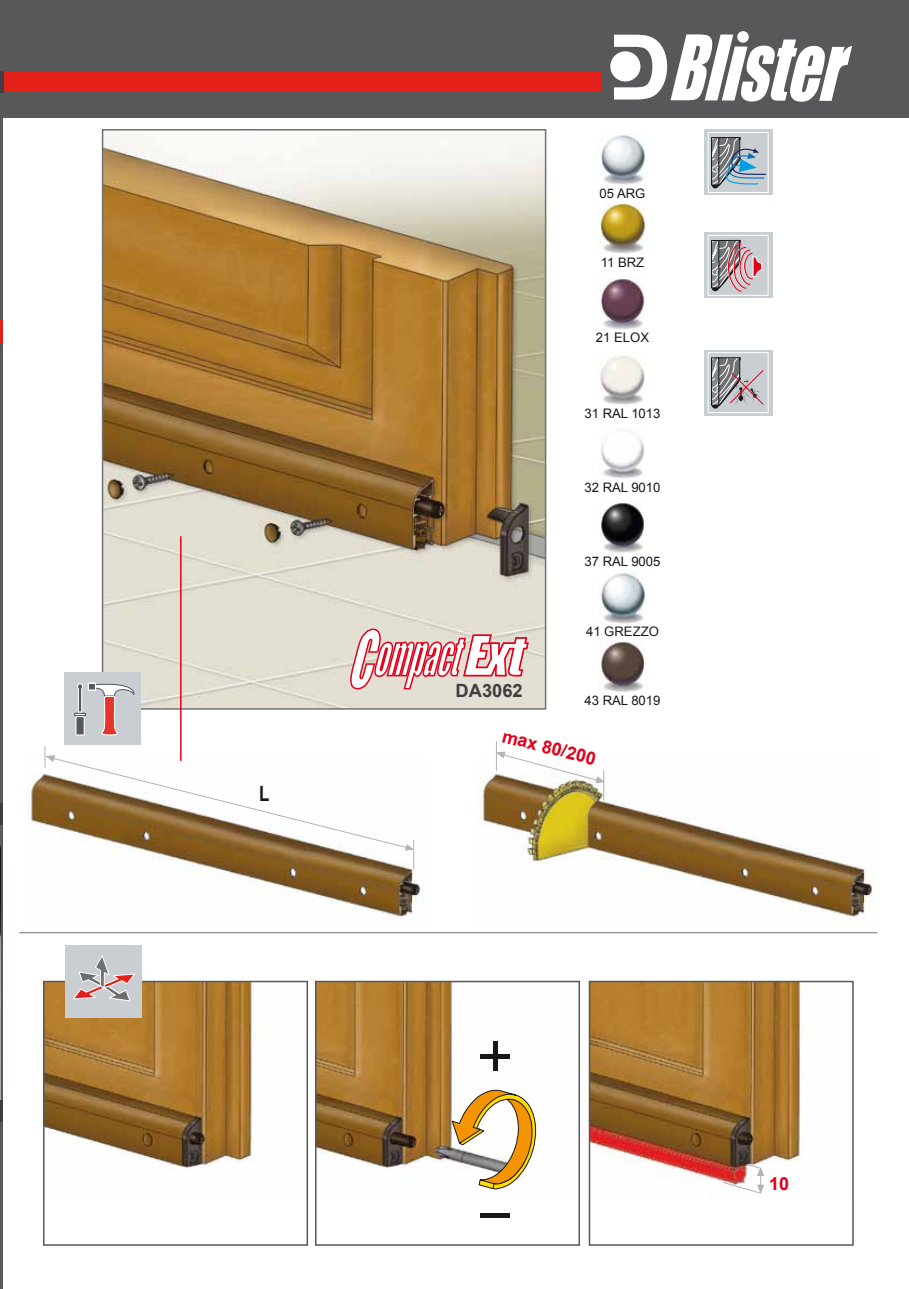
<style>
.page{position:relative;width:909px;height:1289px;background:#fff}
.page>*{position:absolute;margin:0;border:0;box-sizing:border-box;transform-origin:0 0}
.t1{font:700 21px "Arial";color:#1a171c;scale:.8 1}
.t2{font:700 18.3px "Arial";color:#3e3d40}
.t3{font:700 18px "Arial";color:#e2001a}
.t4{font:13.05px "Arial";color:#1a171c}
</style>
<div class="page">
<img style="left:26px;top:756px;width:394px;height:171px">
<img style="left:479px;top:771px;width:393px;height:156px">
<div style="left:0;top:0;width:909px;height:118px;background:#58585a"></div>
<hr style="left:0;top:0;width:3px;height:1288px;background:#58585a">
<hr style="left:0;top:320px;width:3px;height:24px;background:#e32119">
<img style="left:0;top:824px;width:1px;height:276px">
<div style="left:2px;top:71px;width:598px;height:21px;background:#e32119"></div>
<hr style="left:0;top:803px;width:3px;height:21px;background:#3e3d40">
<hr style="left:0;top:1100px;width:2px;height:21px;background:#3e3d40">
<hr style="left:0;top:71px;width:3px;height:21px;background:#3e3d40">
<div style="left:703px;top:130px;width:69px;height:65px;background:linear-gradient(to bottom,#cfd4d8,#ccd2d5)"></div>
<div style="left:708px;top:132px;width:60px;height:61px;border:1px solid #fff"></div>
<svg style="left:711px;top:133px;width:55px;height:55px;background:#95a5b0"></svg>
<svg style="left:704px;top:233px;width:68px;height:65px"></svg>
<div style="left:708px;top:235px;width:60px;height:60px;border:1px solid #fff"></div>
<svg style="left:711px;top:240px;width:51px;height:53px;background:#b09a9f"></svg>
<img style="left:105px;top:132px;width:438px;height:574px">
<div style="left:102px;top:129px;width:444px;height:580px;border:2px solid #707172"></div>
<div style="left:64px;top:672px;width:77px;height:73px;background:#c8ced2"></div>
<div style="left:88px;top:683px;width:7px;height:7px;background:#58585a"></div>
<div style="left:88px;top:682px;width:8px;height:8px;border:1px solid #fff"></div>
<svg style="left:94px;top:683px;width:41px;height:53px"></svg>
<div style="left:74px;top:712px;width:12px;height:4px;border:1px solid #3e3d40"></div>
<svg style="left:75px;top:683px;width:10px;height:32px"></svg>
<div style="left:76px;top:717px;width:8px;height:17px;background:#58585a"></div>
<div style="left:75px;top:716px;width:10px;height:19px;border:1px solid #fff"></div>
<hr style="left:180px;top:536px;width:1px;height:224px;background:#e2001a">
<div style="left:703px;top:350px;width:69px;height:65px;background:#c8ced2"></div>
<div style="left:708px;top:352px;width:60px;height:61px;border:1px solid #fff"></div>
<svg style="left:711px;top:357px;width:53px;height:51px"></svg>
<svg style="left:45px;top:746px;width:369px;height:123px"></svg>
<img style="left:496px;top:741px;width:108px;height:59px">
<img style="left:46px;top:983px;width:207px;height:196px">
<div style="left:43px;top:980px;width:265px;height:265px;border:2px solid #58585a"></div>
<img style="left:318px;top:983px;width:219px;height:207px">
<div style="left:315px;top:980px;width:265px;height:265px;border:2px solid #58585a"></div>
<img style="left:591px;top:983px;width:212px;height:213px">
<div style="left:588px;top:980px;width:265px;height:265px;border:2px solid #58585a"></div>
<hr style="left:480px;top:1054px;width:29px;height:4px;background:#1a171c">
<div style="left:480px;top:1212px;width:29px;height:5px;background:#1a171c"></div>
<hr style="left:493px;top:1041px;width:4px;height:29px;background:#1a171c">
<svg style="left:451px;top:1089px;width:85px;height:100px"></svg>
<svg style="left:722px;top:1163px;width:42px;height:31px"></svg>
<div style="left:65px;top:945px;width:76px;height:72px;background:#c8ced2"></div>
<svg style="left:73px;top:955px;width:62px;height:46px"></svg>
<hr style="left:20px;top:932px;width:857px;height:1px;background:#707172">
<img style="left:600px;top:134px;width:46px;height:51px">
<img style="left:599px;top:202px;width:47px;height:52px">
<img style="left:599px;top:278px;width:46px;height:52px">
<img style="left:600px;top:355px;width:46px;height:50px">
<img style="left:601px;top:436px;width:43px;height:43px">
<img style="left:600px;top:502px;width:44px;height:51px">
<img style="left:599px;top:571px;width:46px;height:53px">
<img style="left:600px;top:640px;width:46px;height:52px">
<div style="left:610px;top:51px;width:30px;height:30px;border:4px solid #fff;border-radius:50%"></div>
<svg style="left:611px;top:32px;width:241px;height:70px"></svg>
<svg style="left:349px;top:628px;width:180px;height:62px"></svg>
<h1 class="t1" style="left:259px;top:779px;width:14px">L</h1>
<p class="t4" style="left:599px;top:184px;width:47px">05 ARG</p>
<p class="t4" style="left:600px;top:253px;width:45px">11 BRZ</p>
<p class="t4" style="left:596px;top:329px;width:55px">21 ELOX</p>
<p class="t4" style="left:584px;top:405px;width:77px">31 RAL 1013</p>
<p class="t4" style="left:584px;top:479px;width:77px">32 RAL 9010</p>
<p class="t4" style="left:584px;top:553px;width:77px">37 RAL 9005</p>
<p class="t4" style="left:586px;top:623px;width:74px">41 GREZZO</p>
<h2 class="t2" style="left:455px;top:678px;width:69px">DA3062</h2>
<h3 class="t3" style="left:505px;top:724px;width:98px;rotate:14deg">max 80/200</h3>
<p class="t4" style="left:584px;top:692px;width:77px">43 RAL 8019</p>
<h3 class="t3" style="left:769px;top:1171px;width:22px">10</h3>
</div>
